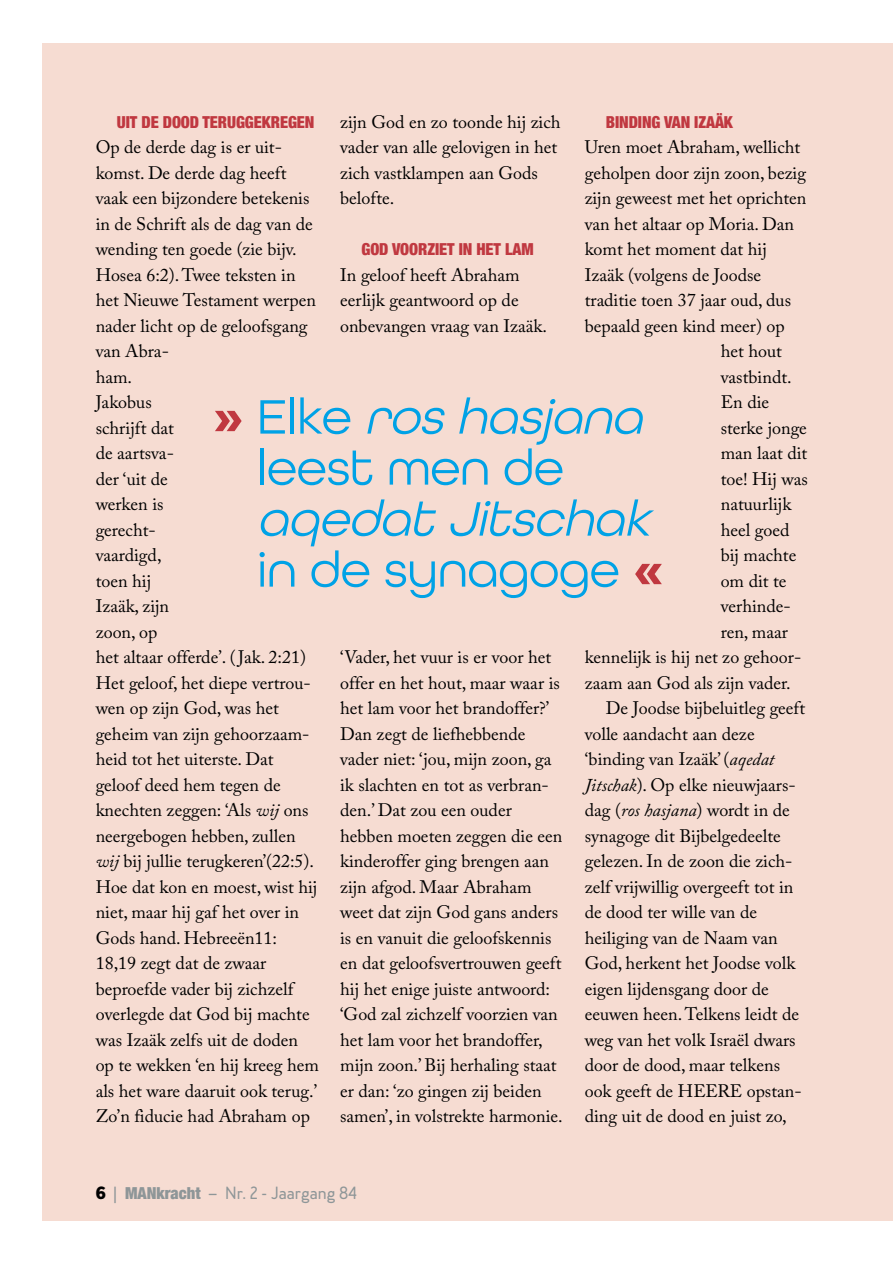
<style>
.page{position:relative;width:893px;height:1263px;background:#fff}
.page>*{position:absolute;margin:0;border:0;box-sizing:border-box;transform-origin:0 0}
.t1{font:italic 51px/51px "All Round Gothic W01";color:#00a2e6}
.t2{font:51px/51px "All Round Gothic W01";letter-spacing:-.005em;color:#00a2e6}
.t3{font:18px/25.5px "Adobe Caslon Pro";color:#000}
.t4{font:900 condensed 16.5px "Helvetica Neue";letter-spacing:-.005em;color:#c03840}
.t5{font:16.5px "Merlo Neue";color:#8e9698}
.t6{font:900 condensed 16.5px "Helvetica Neue";color:#8e9698}
.s1{font-style:italic}
.s2{font-weight:700;color:#c03840}
.s3{font-style:normal}
.s4{font-weight:700;font-style:normal;color:#c03840}
.s5{font-family:"Merlo Neue";font-weight:700;font-stretch:normal;color:#000}
.s6{font-family:"Merlo Neue";font-weight:400;font-stretch:normal}
.s7{font-family:"Helvetica Neue";font-weight:900;font-stretch:condensed}
</style>
<div class="page">
<div style="left:43px;top:43px;width:850px;height:1177px;background:#f6dcd2"></div>
<p class="t4" style="left:606px;top:112px;width:128px">BINDING VAN IZAÄK</p>
<p class="t3" style="left:585px;top:134px;width:217px">Uren moet Abraham, wellicht</p>
<p class="t3" style="left:585px;top:160px;width:223px">geholpen door zijn zoon, bezig</p>
<p class="t3" style="left:585px;top:185px;width:223px">zijn geweest met het oprichten</p>
<p class="t3" style="left:585px;top:211px;width:211px">van het altaar op Moria. Dan</p>
<p class="t3" style="left:585px;top:236px;width:184px">komt het moment dat hij</p>
<p class="t3" style="left:585px;top:262px;width:178px">Izaäk (volgens de Joodse</p>
<p class="t3" style="left:585px;top:287px;width:208px">traditie toen 37 jaar oud, dus</p>
<p class="t3" style="left:585px;top:313px;width:202px">bepaald geen kind meer) op</p>
<p class="t3" style="left:721px;top:338px;width:63px">het hout</p>
<p class="t3" style="left:721px;top:364px;width:72px">vastbindt.</p>
<p class="t3" style="left:721px;top:389px;width:50px">En die</p>
<p class="t3" style="left:721px;top:415px;width:88px">sterke jonge</p>
<p class="t3" style="left:721px;top:440px;width:88px">man laat dit</p>
<p class="t3" style="left:721px;top:466px;width:89px">toe! Hij was</p>
<p class="t3" style="left:721px;top:491px;width:72px">natuurlijk</p>
<p class="t3" style="left:721px;top:517px;width:70px">heel goed</p>
<p class="t3" style="left:721px;top:542px;width:77px">bij machte</p>
<p class="t3" style="left:721px;top:568px;width:67px">om dit te</p>
<p class="t3" style="left:721px;top:593px;width:71px">verhinde-</p>
<p class="t3" style="left:721px;top:619px;width:69px">ren, maar</p>
<p class="t3" style="left:585px;top:644px;width:218px">kennelijk is hij net zo gehoor-</p>
<p class="t3" style="left:585px;top:670px;width:208px">zaam aan God als zijn vader.</p>
<p class="t3" style="left:606px;top:695px;width:201px">De Joodse bijbeluitleg geeft</p>
<p class="t3" style="left:585px;top:721px;width:172px">volle aandacht aan deze</p>
<p class="t3" style="left:585px;top:746px;width:191px">‘binding van Izaäk’ (<span class="s1">aqedat</span></p>
<p class="t3" style="left:585px;top:772px;width:212px"><span class="s1">Jitschak</span>). Op elke nieuwjaars-</p>
<p class="t3" style="left:585px;top:797px;width:207px">dag (<span class="s1">ros hasjana</span>) wordt in de</p>
<p class="t3" style="left:585px;top:823px;width:198px">synagoge dit Bijbelgedeelte</p>
<p class="t3" style="left:585px;top:848px;width:209px">gelezen. In de zoon die zich-</p>
<p class="t3" style="left:585px;top:874px;width:210px">zelf vrijwillig overgeeft tot in</p>
<p class="t3" style="left:585px;top:899px;width:174px">de dood ter wille van de</p>
<p class="t3" style="left:585px;top:925px;width:194px">heiliging van de Naam van</p>
<p class="t3" style="left:585px;top:950px;width:212px">God, herkent het Joodse volk</p>
<p class="t3" style="left:585px;top:976px;width:186px">eigen lijdensgang door de</p>
<p class="t3" style="left:585px;top:1001px;width:216px">eeuwen heen. Telkens leidt de</p>
<p class="t3" style="left:585px;top:1027px;width:212px">weg van het volk Israël dwars</p>
<p class="t3" style="left:585px;top:1052px;width:197px">door de dood, maar telkens</p>
<p class="t3" style="left:585px;top:1078px;width:218px">ook geeft de HEERE opstan-</p>
<p class="t3" style="left:585px;top:1103px;width:204px">ding uit de dood en juist zo,</p>
<p class="t3" style="left:340px;top:109px;width:222px">zijn God en zo toonde hij zich vader van alle gelovigen in het zich vastklampen aan Gods belofte.</p>
<p class="t4" style="left:361px;top:239px;width:174px">GOD VOORZIET IN HET LAM</p>
<p class="t3" style="left:340px;top:262px;width:208px">In geloof heeft Abraham eerlijk geantwoord op de onbevangen vraag van Izaäk.</p>
<p class="t4" style="left:117px;top:112px;width:199px">UIT DE DOOD TERUGGEKREGEN</p>
<p class="t3" style="left:96px;top:134px;width:225px">Op de derde dag is er uit&shy;komst. De derde dag heeft vaak een bijzondere betekenis in de Schrift als de dag van de wending ten goede (zie bijv.<br>Hosea 6:2). Twee teksten in het Nieuwe Testament werpen nader licht op de geloofsgang van Abra-<br>ham.<br>Jakobus<br>schrijft dat<br>de aartsva-<br>der ‘uit de<br>werken is<br>gerecht-<br>vaardigd,<br>toen hij<br>Izaäk, zijn<br>zoon, op<br>het altaar offerde’. ( Jak. 2:21)<br>Het geloof, het diepe vertrou&shy;wen op zijn God, was het geheim van zijn gehoorzaam&shy;heid tot het uiterste. Dat geloof deed hem tegen de knechten zeggen: ‘Als <span class="s1">wij</span> ons neergebogen hebben, zullen <span class="s1">wij</span> bij jullie terugkeren’(22:5).<br>Hoe dat kon en moest, wist hij niet, maar hij gaf het over in<br>Gods hand. Hebreeën11:<br>18,19 zegt dat de zwaar beproefde vader bij zichzelf overlegde dat God bij machte was Izaäk zelfs uit de doden op te wekken ‘en hij kreeg hem als het ware daaruit ook terug.’<br>Zo’n fiducie had Abraham op</p>
<h1 class="t2" style="left:257px;top:391px;width:399px;text-indent:-44px"><span class="s2">»</span> E l k e <span class="s1">ros hasjana </span>leest men de</h1>
<h1 class="t1" style="left:257px;top:493px;width:409px">aqedat Jitschak <span class="s3">in de synagoge</span> <span class="s4">«</span></h1>
<p class="t3" style="left:340px;top:644px;width:224px">‘Vader, het vuur is er voor het offer en het hout, maar waar is het lam voor het brandoffer?’<br>Dan zegt de liefhebbende vader niet: ‘jou, mijn zoon, ga ik slachten en tot as verbran&shy;den.’ Dat zou een ouder hebben moeten zeggen die een kinderoffer ging brengen aan zijn afgod. Maar Abraham weet dat zijn God gans anders is en vanuit die geloofskennis en dat geloofsvertrouwen geeft hij het enige juiste antwoord: ‘God zal zichzelf voorzien van het lam voor het brandoffer, mijn zoon.’ Bij herhaling staat er dan: ‘zo gingen zij beiden samen’, in volstrekte harmonie.</p>
<p class="t6" style="left:96px;top:1183px;width:41px"><span class="s5">6</span> <span class="s6">|</span> MAN</p>
<p class="t5" style="left:157px;top:1182px;width:202px"><span class="s7">KRACHT</span> – Nr. 2 - Jaargang 84</p>
</div>
